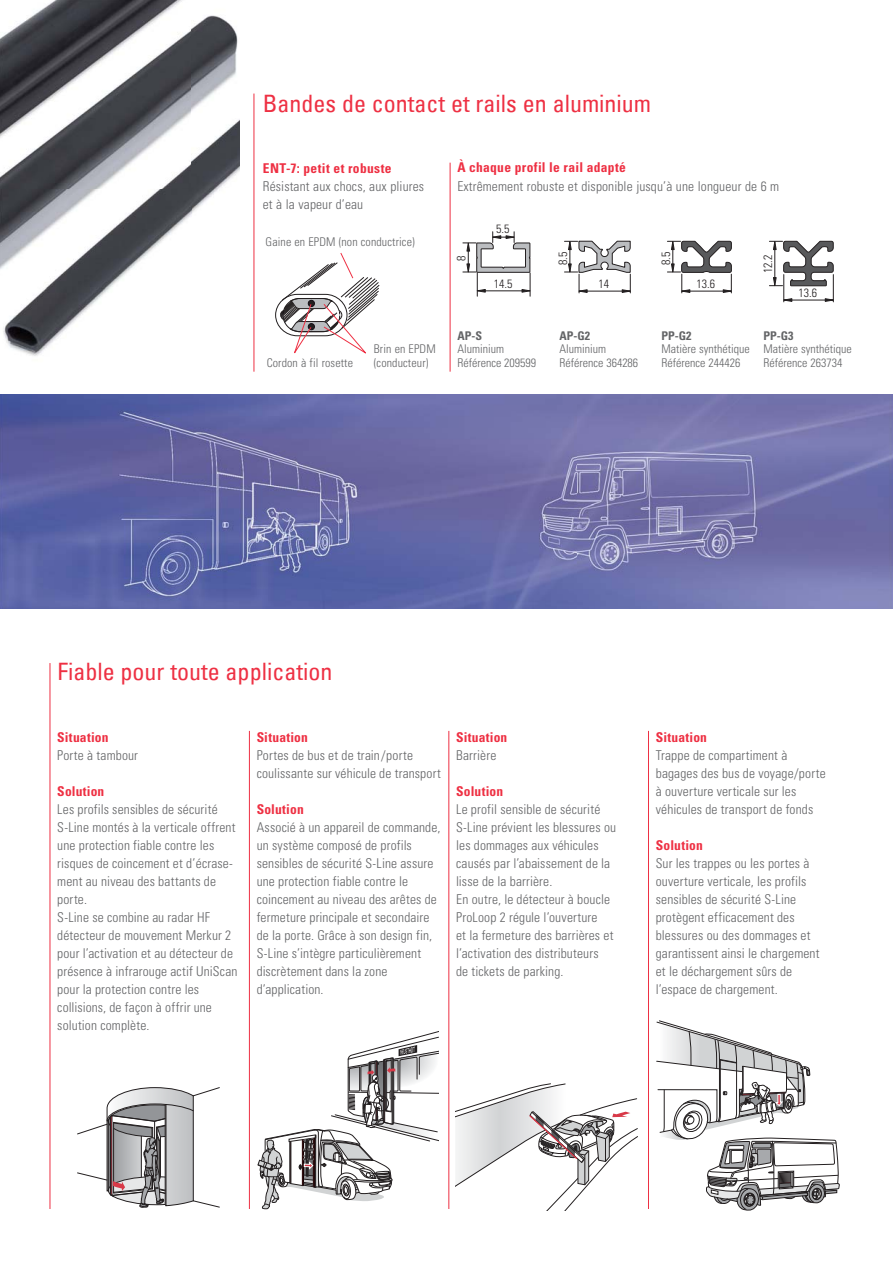
<style>
.page{position:relative;width:893px;height:1263px;background:#fff}
.page>*{position:absolute;margin:0;border:0;box-sizing:border-box;transform-origin:0 0}
.t1{font:condensed 24px "Univers Com 57";color:#ee3043}
.t2{font:300 condensed 13.5px/18px "Univers";letter-spacing:.01em;color:#636466}
.t3{font:700 condensed 13.5px "Univers";letter-spacing:.02em;color:#ee3043}
.t4{font:300 condensed 12px/13.5px "Univers";color:#636466}
.t5{font:300 condensed 12px "Univers";color:#231f20}
.t6{font:700 condensed 12px "Univers";color:#636466}
</style>
<div class="page">
<img style="left:0;top:394px;width:893px;height:215px">
<hr style="left:254px;top:94px;width:1px;height:278px;background:#ee3043">
<hr style="left:249px;top:731px;width:1px;height:478px;background:#ee3043">
<hr style="left:449px;top:731px;width:1px;height:478px;background:#ee3043">
<hr style="left:648px;top:731px;width:1px;height:478px;background:#ee3043">
<hr style="left:50px;top:663px;width:1px;height:546px;background:#ee3043">
<svg style="left:455px;top:1083px;width:182px;height:127px"></svg>
<svg style="left:77px;top:1087px;width:142px;height:121px"></svg>
<img style="left:0;top:0;width:239px;height:356px">
<svg style="left:257px;top:1031px;width:182px;height:178px"></svg>
<svg style="left:656px;top:1020px;width:183px;height:190px"></svg>
<hr style="left:450px;top:163px;width:1px;height:209px;background:#ee3043">
<svg style="left:463px;top:232px;width:68px;height:64px"></svg>
<svg style="left:564px;top:240px;width:67px;height:53px"></svg>
<svg style="left:667px;top:240px;width:65px;height:53px"></svg>
<svg style="left:769px;top:240px;width:65px;height:62px"></svg>
<svg style="left:275px;top:253px;width:104px;height:101px"></svg>
<h1 class="t1" style="left:263px;top:95px;width:390px">Bandes de contact et rails en aluminium</h1>
<p class="t3" style="left:263px;top:164px;width:130px">ENT-7: petit et robuste</p>
<p class="t2" style="left:263px;top:179px;width:163px">Résistant aux chocs, aux pliures et à la vapeur d’eau</p>
<p class="t4" style="left:266px;top:236px;width:151px">Gaine en EPDM (non conductrice)</p>
<p class="t4" style="left:374px;top:343px;width:63px">Brin en EPDM</p>
<p class="t4" style="left:267px;top:357px;width:88px">Cordon à fil rosette</p>
<p class="t4" style="left:374px;top:357px;width:56px">(conducteur)</p>
<p class="t3" style="left:457px;top:162px;width:170px">À chaque profil le rail adapté</p>
<p class="t2" style="left:457px;top:179px;width:323px">Extrêmement robuste et disponible jusqu’à une longueur de 6 m</p>
<p class="t5" style="left:496px;top:225px;width:15px">5.5</p>
<p class="t5" style="left:457px;top:261px;width:7px;rotate:-90deg">8</p>
<p class="t5" style="left:559px;top:265px;width:15px;rotate:-90deg">8.5</p>
<p class="t5" style="left:661px;top:265px;width:15px;rotate:-90deg">8.5</p>
<p class="t5" style="left:763px;top:273px;width:20px;rotate:-90deg">12.2</p>
<p class="t5" style="left:494px;top:279px;width:20px">14.5</p>
<p class="t5" style="left:599px;top:279px;width:12px">14</p>
<p class="t5" style="left:696px;top:279px;width:20px">13.6</p>
<p class="t5" style="left:798px;top:288px;width:20px">13.6</p>
<p class="t6" style="left:457px;top:331px;width:26px">AP-S</p>
<p class="t4" style="left:457px;top:344px;width:80px">Aluminium<br>Référence 209599</p>
<p class="t6" style="left:559px;top:331px;width:32px">AP-G2</p>
<p class="t4" style="left:559px;top:344px;width:80px">Aluminium<br>Référence 364286</p>
<p class="t6" style="left:661px;top:331px;width:31px">PP-G2</p>
<p class="t4" style="left:661px;top:343px;width:90px">Matière synthétique<br>Référence 244426</p>
<p class="t6" style="left:763px;top:331px;width:32px">PP-G3</p>
<p class="t4" style="left:763px;top:343px;width:90px">Matière synthétique<br>Référence 263734</p>
<h1 class="t1" style="left:57px;top:663px;width:276px">Fiable pour toute application</h1>
<p class="t3" style="left:57px;top:732px;width:53px">Situation</p>
<p class="t2" style="left:57px;top:748px;width:82px">Porte à tambour</p>
<p class="t3" style="left:57px;top:786px;width:49px">Solution</p>
<p class="t2" style="left:57px;top:802px;width:182px">Les profils sensibles de sécurité<br>S-Line montés à la verticale offrent une protection fiable contre les risques de coincement et d’écrase&shy;ment au niveau des battants de porte.<br>S-Line se combine au radar HF détecteur de mouvement Merkur 2 pour l’activation et au détecteur de présence à infrarouge actif UniScan pour la protection contre les collisions, de façon à offrir une solution complète.</p>
<p class="t3" style="left:257px;top:732px;width:53px">Situation</p>
<p class="t2" style="left:257px;top:748px;width:186px">Portes de bus et de train/porte coulissante sur véhicule de transport</p>
<p class="t3" style="left:257px;top:804px;width:49px">Solution</p>
<p class="t2" style="left:257px;top:820px;width:185px">Associé à un appareil de commande, un système composé de profils sensibles de sécurité S-Line assure une protection fiable contre le coincement au niveau des arêtes de fermeture principale et secondaire de la porte. Grâce à son design fin,<br>S-Line s’intègre particulièrement discrètement dans la zone d’application.</p>
<p class="t3" style="left:456px;top:732px;width:53px">Situation</p>
<p class="t2" style="left:456px;top:748px;width:42px">Barrière</p>
<p class="t3" style="left:456px;top:786px;width:49px">Solution</p>
<p class="t2" style="left:456px;top:802px;width:162px">Le profil sensible de sécurité<br>S-Line prévient les blessures ou les dommages aux véhicules causés par l’abaissement de la lisse de la barrière.<br>En outre, le détecteur à boucle<br>ProLoop 2 régule l’ouverture<br>et la fermeture des barrières et l’activation des distributeurs<br>de tickets de parking.</p>
<p class="t3" style="left:656px;top:732px;width:53px">Situation</p>
<p class="t2" style="left:656px;top:748px;width:171px">Trappe de compartiment à bagages des bus de voyage/porte à ouverture verticale sur les véhicules de transport de fonds</p>
<p class="t3" style="left:656px;top:840px;width:49px">Solution</p>
<p class="t2" style="left:656px;top:856px;width:165px">Sur les trappes ou les portes à ouverture verticale, les profils sensibles de sécurité S-Line protègent efficacement des blessures ou des dommages et garantissent ainsi le chargement et le déchargement sûrs de l’espace de chargement.</p>
</div>
